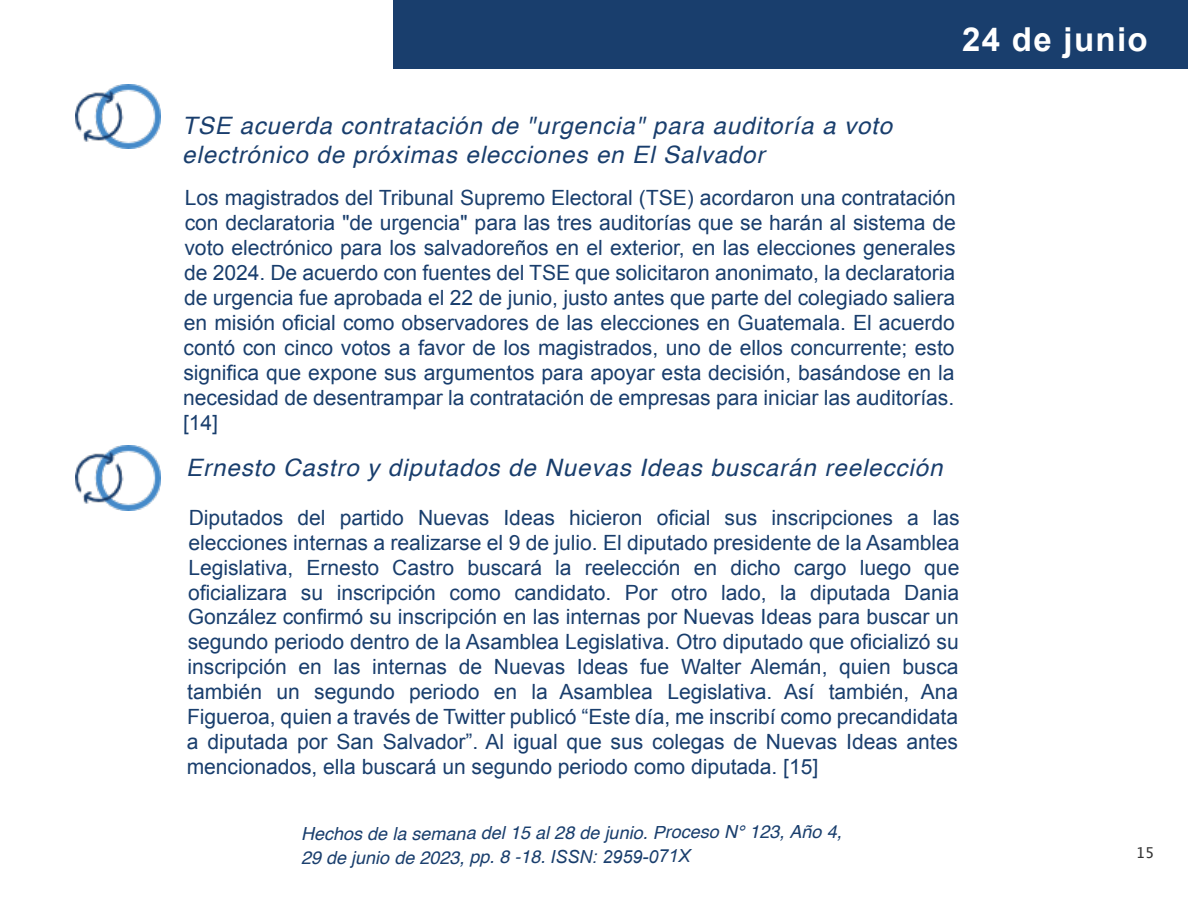
<style>
.page{position:relative;width:1188px;height:918px;background:#fff}
.page>*{position:absolute;margin:0;border:0;box-sizing:border-box;transform-origin:0 0}
.t1{font:700 33px "Arial";letter-spacing:.04em;color:#fff}
.t2{font:italic 24px/28.8px "Helvetica";letter-spacing:.04em;color:#193e6d}
.t3{font:21px/24.9px "Arial";letter-spacing:-.01em;color:#193e6d;text-align:justify}
.t4{font:italic 18px/24.8px "Helvetica";color:#193e6d}
.t5{font:15px "Lucida Grande";color:#333}
.s1{font-family:"Arial"}
</style>
<div class="page">
<img style="left:75px;top:84px;width:85px;height:65px">
<img style="left:75px;top:445px;width:85px;height:65px">
<div style="left:393px;top:0;width:795px;height:69px;background:#193e6d"></div>
<h1 class="t1" style="left:962px;top:27px;width:187px">24 de junio</h1>
<p class="t2" style="left:182px;top:112px;width:712px">TSE acuerda contratación de "urgencia" para auditoría a voto electrónico de próximas elecciones en El Salvador</p>
<p class="t3" style="left:183px;top:187px;width:775px">Los magistrados del Tribunal Supremo Electoral (TSE) acordaron una contratación con declaratoria "de urgencia" para las tres auditorías que se harán al sistema de voto electrónico para los salvadoreños en el exterior, en las elecciones generales de 2024. De acuerdo con fuentes del TSE que solicitaron anonimato, la declaratoria de urgencia fue aprobada el 22 de junio, justo antes que parte del colegiado saliera en misión oficial como observadores de las elecciones en Guatemala. El acuerdo contó con cinco votos a favor de los magistrados, uno de ellos concurrente; esto significa que expone sus argumentos para apoyar esta decisión, basándose en la necesidad de desentrampar la contratación de empresas para iniciar las auditorías. [14]</p>
<p class="t2" style="left:186px;top:455px;width:758px">Ernesto Castro y diputados de Nuevas Ideas buscarán reelección</p>
<p class="t3" style="left:187px;top:507px;width:775px">Diputados del partido Nuevas Ideas hicieron oficial sus inscripciones a las elecciones internas a realizarse el 9 de julio. El diputado presidente de la Asamblea Legislativa, Ernesto Castro buscará la reelección en dicho cargo luego que oficializara su inscripción como candidato. Por otro lado, la diputada Dania González confirmó su inscripción en las internas por Nuevas Ideas para buscar un segundo periodo dentro de la Asamblea Legislativa. Otro diputado que oficializó su inscripción en las internas de Nuevas Ideas fue Walter Alemán, quien busca también un segundo periodo en la Asamblea Legislativa. Así también, Ana Figueroa, quien a través de Twitter publicó “Este día, me inscribí como precandidata a diputada por San Salvador”. Al igual que sus colegas de Nuevas Ideas antes mencionados, ella buscará un segundo periodo como diputada. [15]</p>
<p class="t4" style="left:301px;top:821px;width:542px">Hechos de la semana del 15 al 28 de junio. Proceso N° 123, Año 4,<br>29 de junio de 2023, pp. 8 -18. <span class="s1">ISSN: 2959-071X</span></p>
<p class="t5" style="left:1136px;top:847px;width:20px">15</p>
</div>
